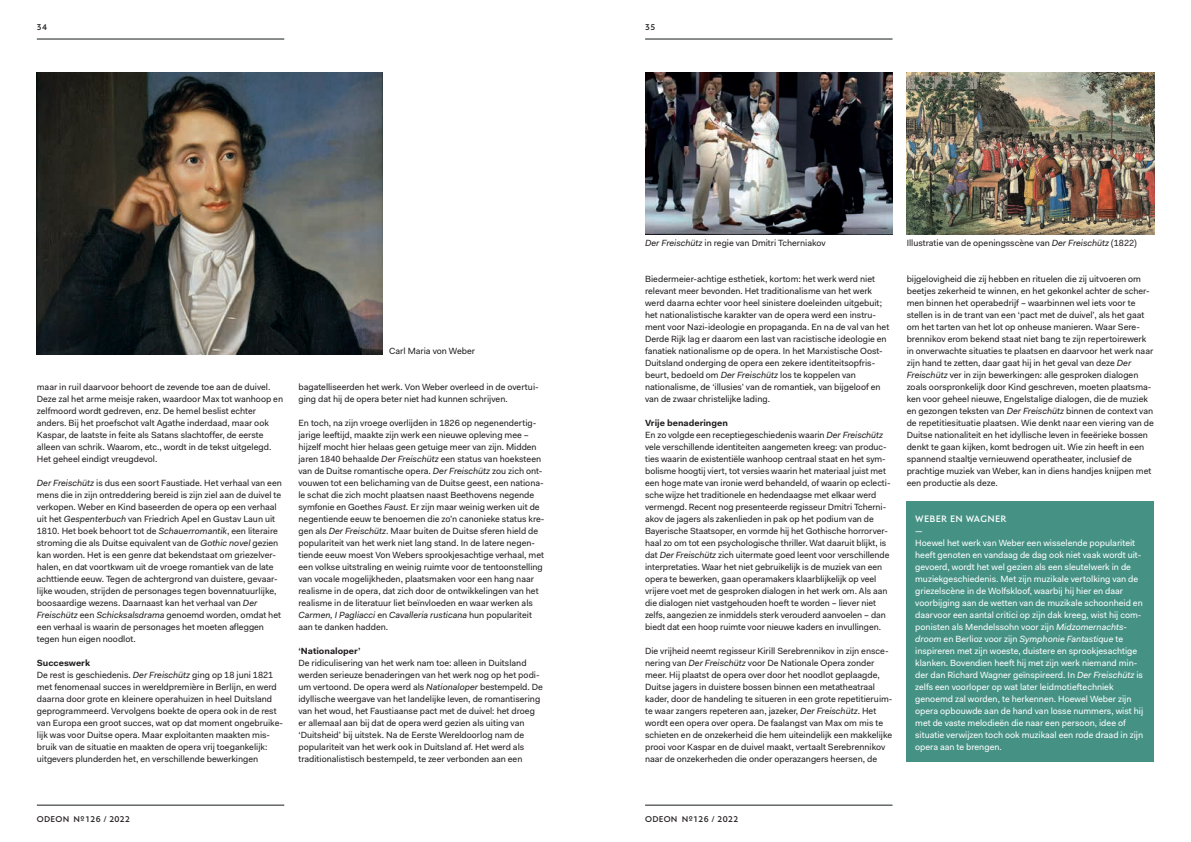
<style>
.page{position:relative;width:1191px;height:842px;background:#fff}
.page>*{position:absolute;margin:0;border:0;box-sizing:border-box;transform-origin:0 0}
.t1{font:600 10px "Edward Pro";letter-spacing:.03em;color:#fff}
.t2{font:9px/12px "Fakt Pro";color:#231f20}
.t3{font:9px/12px "Fakt Pro";color:#fff}
.t4{font:600 9px "Edward Pro";letter-spacing:.03em;color:#231f20}
.t5{font:700 9px "Fakt Pro";color:#231f20}
.s1{font-style:italic}
.s2{font-weight:700}
</style>
<div class="page">
<hr style="left:645px;top:39px;width:247px;height:1px;background:#171c1c">
<hr style="left:37px;top:39px;width:247px;height:1px;background:#171c1c">
<hr style="left:645px;top:805px;width:247px;height:1px;background:#171c1c">
<hr style="left:37px;top:805px;width:247px;height:1px;background:#171c1c">
<div style="left:906px;top:502px;width:248px;height:260px;background:#459285"></div>
<img style="left:906px;top:72px;width:248px;height:162px">
<img style="left:645px;top:72px;width:247px;height:162px">
<img style="left:37px;top:72px;width:345px;height:282px">
<p class="t4" style="left:37px;top:21px;width:12px">34</p>
<p class="t4" style="left:645px;top:21px;width:12px">35</p>
<p class="t2" style="left:37px;top:381px;width:248px">maar in ruil daarvoor behoort de zevende toe aan de duivel.<br>Deze zal het arme meisje raken, waardoor Max tot wanhoop en zelfmoord wordt gedreven, enz. De hemel beslist echter anders. Bij het proefschot valt Agathe inderdaad, maar ook Kaspar, de laatste in feite als Satans slachtoffer, de eerste alleen van schrik. Waarom, etc., wordt in de tekst uitgelegd.<br>Het geheel eindigt vreugdevol.</p>
<p class="t2" style="left:37px;top:477px;width:246px"><span class="s1">Der Freischütz</span> is dus een soort Faustiade. Het verhaal van een mens die in zijn ontreddering bereid is zijn ziel aan de duivel te verkopen. Weber en Kind baseerden de opera op een verhaal uit het <span class="s1">Gespenterbuch</span> van Friedrich Apel en Gustav Laun uit 1810. Het boek behoort tot de <span class="s1">Schauerromantik</span>, een literaire stroming die als Duitse equivalent van de <span class="s1">Gothic novel</span> gezien kan worden. Het is een genre dat bekendstaat om griezelver&shy;halen, en dat voortkwam uit de vroege romantiek van de late achttiende eeuw. Tegen de achtergrond van duistere, gevaar&shy;lijke wouden, strijden de personages tegen bovennatuurlijke, boosaardige wezens. Daarnaast kan het verhaal van <span class="s1">Der Freischütz</span> een <span class="s1">Schicksalsdrama</span> genoemd worden, omdat het een verhaal is waarin de personages het moeten afleggen tegen hun eigen noodlot.</p>
<p class="t2" style="left:37px;top:657px;width:248px"><span class="s2">Succeswerk<br></span>De rest is geschiedenis. <span class="s1">Der Freischütz</span> ging op 18 juni 1821 met fenomenaal succes in wereldpremière in Berlijn, en werd daarna door grote en kleinere operahuizen in heel Duitsland geprogrammeerd. Vervolgens boekte de opera ook in de rest van Europa een groot succes, wat op dat moment ongebruike&shy;lijk was voor Duitse opera. Maar exploitanten maakten mis&shy;bruik van de situatie en maakten de opera vrij toegankelijk: uitgevers plunderden het, en verschillende bewerkingen</p>
<p class="t2" style="left:389px;top:345px;width:87px">Carl Maria von Weber</p>
<p class="t2" style="left:298px;top:381px;width:242px">bagatelliseerden het werk. Von Weber overleed in de overtui&shy;ging dat hij de opera beter niet had kunnen schrijven.</p>
<p class="t2" style="left:298px;top:417px;width:247px">En toch, na zijn vroege overlijden in 1826 op negenendertig&shy;jarige leeftijd, maakte zijn werk een nieuwe opleving mee – hijzelf mocht hier helaas geen getuige meer van zijn. Midden jaren 1840 behaalde <span class="s1">Der Freischütz</span> een status van hoeksteen van de Duitse romantische opera. <span class="s1">Der Freischütz</span> zou zich ont&shy;vouwen tot een belichaming van de Duitse geest, een nationa&shy;le schat die zich mocht plaatsen naast Beethovens negende symfonie en Goethes <span class="s1">Faust.</span> Er zijn maar weinig werken uit de negentiende eeuw te benoemen die zo’n canonieke status kre&shy;gen als <span class="s1">Der Freischütz</span>. Maar buiten de Duitse sferen hield de populariteit van het werk niet lang stand. In de latere negen&shy;tiende eeuw moest Von Webers sprookjesachtige verhaal, met een volkse uitstraling en weinig ruimte voor de tentoonstelling van vocale mogelijkheden, plaatsmaken voor een hang naar realisme in de opera, dat zich door de ontwikkelingen van het realisme in de literatuur liet beïnvloeden en waar werken als <span class="s1">Carmen, I Pagliacci</span> en <span class="s1">Cavalleria rusticana</span> hun populariteit aan te danken hadden.</p>
<p class="t5" style="left:298px;top:645px;width:64px">‘Nationaloper’</p>
<p class="t2" style="left:298px;top:657px;width:246px">De ridiculisering van het werk nam toe: alleen in Duitsland werden serieuze benaderingen van het werk nog op het podi&shy;um vertoond. De opera werd als <span class="s1">Nationaloper</span> bestempeld. De idyllische weergave van het landelijke leven, de romantisering van het woud, het Faustiaanse pact met de duivel: het droeg er allemaal aan bij dat de opera werd gezien als uiting van ‘Duitsheid’ bij uitstek. Na de Eerste Wereldoorlog nam de populariteit van het werk ook in Duitsland af. Het werd als traditionalistisch bestempeld, te zeer verbonden aan een</p>
<p class="t2" style="left:645px;top:237px;width:182px"><span class="s1">Der Freischütz</span> in regie van Dmitri Tcherniakov</p>
<p class="t2" style="left:645px;top:273px;width:246px">Biedermeier-achtige esthetiek, kortom: het werk werd niet relevant meer bevonden. Het traditionalisme van het werk werd daarna echter voor heel sinistere doeleinden uitgebuit; het nationalistische karakter van de opera werd een instru&shy;ment voor Nazi-ideologie en propaganda. En na de val van het Derde Rijk lag er daarom een last van racistische ideologie en fanatiek nationalisme op de opera. In het Marxistische Oost-Duitsland onderging de opera een zekere identiteitsopfris&shy;beurt, bedoeld om <span class="s1">Der Freischütz</span> los te koppelen van nationalisme, de ‘illusies’ van de romantiek, van bijgeloof en van de zwaar christelijke lading.</p>
<p class="t2" style="left:645px;top:417px;width:247px"><span class="s2">Vrije benaderingen<br></span>En zo volgde een receptiegeschiedenis waarin <span class="s1">Der Freischütz </span>vele verschillende identiteiten aangemeten kreeg: van produc&shy;ties waarin de existentiële wanhoop centraal staat en het sym&shy;bolisme hoogtij viert, tot versies waarin het materiaal juist met een hoge mate van ironie werd behandeld, of waarin op eclecti&shy;sche wijze het traditionele en hedendaagse met elkaar werd vermengd. Recent nog presenteerde regisseur Dmitri Tcherni&shy;akov de jagers als zakenlieden in pak op het podium van de Bayerische Staatsoper, en vormde hij het Gothische horrorver&shy;haal zo om tot een psychologische thriller. Wat daaruit blijkt, is dat <span class="s1">Der Freischütz</span> zich uitermate goed leent voor verschillende interpretaties. Waar het niet gebruikelijk is de muziek van een opera te bewerken, gaan operamakers klaarblijkelijk op veel vrijere voet met de gesproken dialogen in het werk om. Als aan die dialogen niet vastgehouden hoeft te worden – liever niet zelfs, aangezien ze inmiddels sterk verouderd aanvoelen – dan biedt dat een hoop ruimte voor nieuwe kaders en invullingen.</p>
<p class="t2" style="left:645px;top:645px;width:249px">Die vrijheid neemt regisseur Kirill Serebrennikov in zijn ensce&shy;nering van <span class="s1">Der Freischütz</span> voor De Nationale Opera zonder meer. Hij plaatst de opera over door het noodlot geplaagde, Duitse jagers in duistere bossen binnen een metatheatraal kader, door de handeling te situeren in een grote repetitieruim&shy;te waar zangers repeteren aan, jazeker, <span class="s1">Der Freischütz</span>. Het wordt een opera over opera. De faalangst van Max om mis te schieten en de onzekerheid die hem uiteindelijk een makkelijke prooi voor Kaspar en de duivel maakt, vertaalt Serebrennikov naar de onzekerheden die onder operazangers heersen, de</p>
<p class="t2" style="left:906px;top:237px;width:232px">Illustratie van de openingsscène van <span class="s1">Der Freischütz</span> (1822)</p>
<p class="t2" style="left:906px;top:273px;width:249px">bijgelovigheid die zij hebben en rituelen die zij uitvoeren om beetjes zekerheid te winnen, en het gekonkel achter de scher&shy;men binnen het operabedrijf – waarbinnen wel iets voor te stellen is in de trant van een ‘pact met de duivel’, als het gaat om het tarten van het lot op onheuse manieren. Waar Sere&shy;brennikov erom bekend staat niet bang te zijn repertoirewerk in onverwachte situaties te plaatsen en daarvoor het werk naar zijn hand te zetten, daar gaat hij in het geval van deze <span class="s1">Der Freischütz</span> ver in zijn bewerkingen: alle gesproken dialogen zoals oorspronkelijk door Kind geschreven, moeten plaatsma&shy;ken voor geheel nieuwe, Engelstalige dialogen, die de muziek en gezongen teksten van <span class="s1">Der Freischütz</span> binnen de context van de repetitiesituatie plaatsen. Wie denkt naar een viering van de Duitse nationaliteit en het idyllische leven in feeërieke bossen denkt te gaan kijken, komt bedrogen uit. Wie zin heeft in een spannend staaltje vernieuwend operatheater, inclusief de prachtige muziek van Weber, kan in diens handjes knijpen met een productie als deze.</p>
<p class="t1" style="left:915px;top:512px;width:93px">WEBER EN WAGNER</p>
<p class="t3" style="left:915px;top:525px;width:229px">—<br>Hoewel het werk van Weber een wisselende populariteit heeft genoten en vandaag de dag ook niet vaak wordt uit&shy;gevoerd, wordt het wel gezien als een sleutelwerk in de muziekgeschiedenis. Met zijn muzikale vertolking van de griezelscène in de Wolfskloof, waarbij hij hier en daar voorbijging aan de wetten van de muzikale schoonheid en daarvoor een aantal critici op zijn dak kreeg, wist hij com&shy;ponisten als Mendelssohn voor zijn <span class="s1">Midzomernachts&shy;droom</span> en Berlioz voor zijn <span class="s1">Symphonie Fantastique</span> te inspireren met zijn woeste, duistere en sprookjesachtige klanken. Bovendien heeft hij met zijn werk niemand min&shy;der dan Richard Wagner geïnspireerd. In <span class="s1">Der Freischütz</span> is zelfs een voorloper op wat later leidmotieftechniek genoemd zal worden, te herkennen. Hoewel Weber zijn opera opbouwde aan de hand van losse nummers, wist hij met de vaste melodieën die naar een persoon, idee of situatie verwijzen toch ook muzikaal een rode draad in zijn opera aan te brengen.</p>
<p class="t4" style="left:37px;top:813px;width:95px">ODEON Nº126 / 2022</p>
<p class="t4" style="left:645px;top:813px;width:95px">ODEON Nº126 / 2022</p>
</div>
